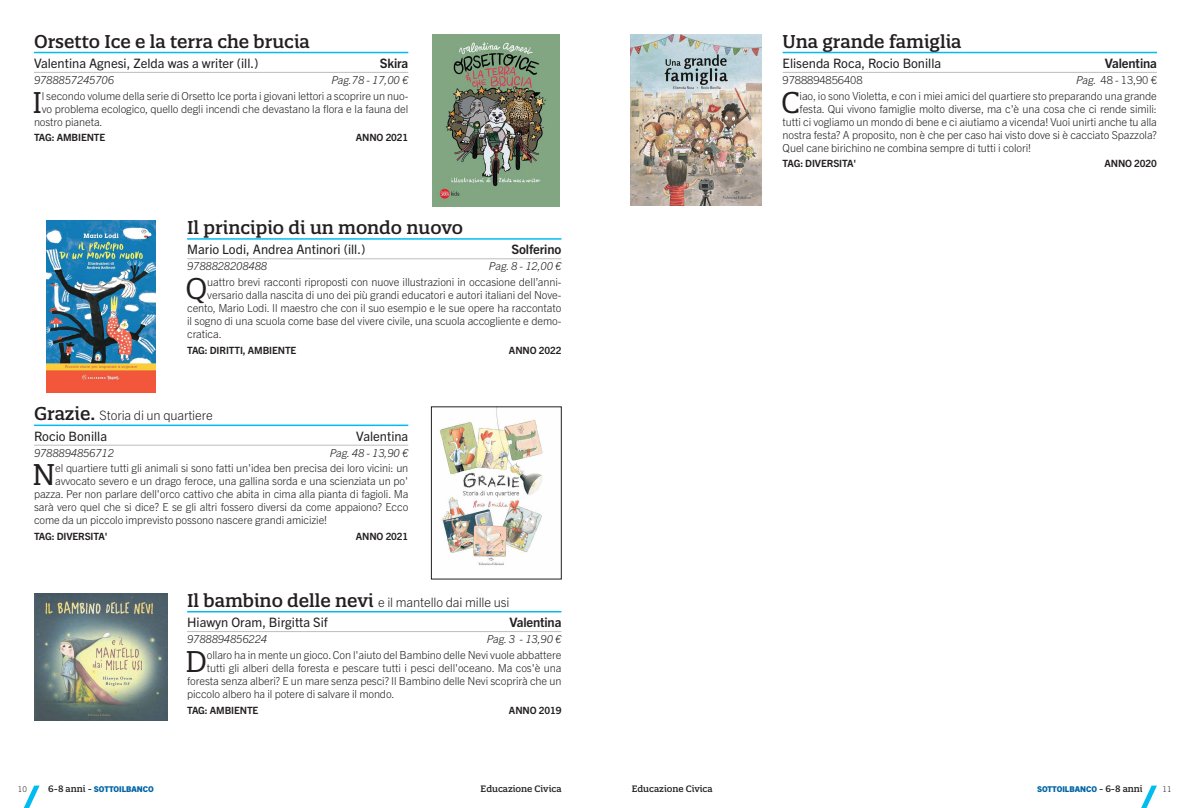
<style>
.page{position:relative;width:1191px;height:808px;background:#fff}
.page>*{position:absolute;margin:0;border:0;box-sizing:border-box;transform-origin:0 0}
.Testo_libro{font:29.1px "Quatro Slab";color:#231f20}
.Titolo_libro{font:500 18px "Quatro Slab";color:#231f20}
.Autore_libro{font:13px "Trade Gothic Next LT Pro";color:#231f20}
.Titolo_libro-2{font:300 13px "Trade Gothic Next LT Pro";letter-spacing:-.01em;color:#231f20}
.Autore_libro-2{font:700 13px "Trade Gothic Next LT Pro";letter-spacing:-.01em;color:#231f20}
.Testo_libro-2{font:300 11px "Trade Gothic Next LT Pro";letter-spacing:-.01em;color:#231f20}
.ISBN_e_prezzo{font:italic 300 11px "Trade Gothic Next LT Pro";letter-spacing:-.01em;color:#231f20}
.ISBN_e_prezzo-2{font:300 11px "Trade Gothic Next LT Pro";letter-spacing:-.01em;color:#231f20}
.tag{font:700 10px "Trade Gothic Next LT Pro";letter-spacing:-.01em;color:#231f20}
.t1{font:500 9px "Quatro Slab";color:#231f20}
.t2{font:800 8px "Trade Gothic Next LT Pro";color:#0166a5}
.t3{font:300 8px "Trade Gothic Next LT Pro";color:#231f20}
.s1{font-family:"Quatro Slab";font-weight:500;font-size:18px}
.s2{font-style:italic}
.s3{font-family:"Quatro Slab";font-weight:500;font-size:9px;color:#231f20}
</style>
<div class="page">
<svg style="left:23px;top:785px;width:17px;height:23px"></svg>
<svg style="left:1141px;top:785px;width:16px;height:23px"></svg>
<img style="left:630px;top:34px;width:131px;height:172px">
<img style="left:34px;top:593px;width:133px;height:128px">
<img style="left:440px;top:408px;width:103px;height:157px">
<div style="left:431px;top:406px;width:131px;height:173px;border:1px solid #231f20"></div>
<img style="left:46px;top:220px;width:109px;height:173px">
<img style="left:433px;top:34px;width:127px;height:172px">
<hr style="left:782px;top:52px;width:375px;height:1px;background:#00bcf1">
<hr style="left:782px;top:72px;width:375px;height:1px;background:#bcbdc0">
<hr style="left:187px;top:611px;width:374px;height:1px;background:#00bcf1">
<hr style="left:187px;top:631px;width:374px;height:1px;background:#bcbdc0">
<hr style="left:34px;top:425px;width:374px;height:1px;background:#00bcf1">
<hr style="left:34px;top:445px;width:374px;height:1px;background:#bcbdc0">
<hr style="left:187px;top:238px;width:374px;height:2px;background:#00bcf1">
<hr style="left:187px;top:258px;width:374px;height:1px;background:#bcbdc0">
<hr style="left:34px;top:52px;width:374px;height:1px;background:#00bcf1">
<hr style="left:34px;top:72px;width:374px;height:1px;background:#bcbdc0">
<p class="Titolo_libro" style="left:34px;top:30px;width:277px">Orsetto Ice e la terra che brucia</p>
<p class="Autore_libro" style="left:34px;top:54px;width:226px">Valentina Agnesi, Zelda was a writer (ill.)</p>
<p class="Autore_libro-2" style="left:380px;top:54px;width:30px">Skira</p>
<p class="ISBN_e_prezzo" style="left:34px;top:72px;width:81px">9788857245706</p>
<p class="ISBN_e_prezzo" style="left:331px;top:72px;width:78px">Pag.78 - 17,00 €</p>
<p class="Testo_libro" style="left:32px;top:84px;width:11px">I</p>
<p class="Testo_libro-2" style="left:42px;top:88px;width:368px">l secondo volume della serie di Orsetto Ice porta i giovani lettori a scoprire un nuo-</p>
<p class="Testo_libro-2" style="left:42px;top:101px;width:368px">vo problema ecologico, quello degli incendi che devastano la flora e la fauna del</p>
<p class="Testo_libro-2" style="left:34px;top:114px;width:70px">nostro pianeta.</p>
<p class="tag" style="left:34px;top:131px;width:73px">TAG: AMBIENTE</p>
<p class="tag" style="left:356px;top:131px;width:54px">ANNO 2021</p>
<p class="Titolo_libro" style="left:187px;top:216px;width:277px">Il principio di un mondo nuovo</p>
<p class="Autore_libro" style="left:187px;top:240px;width:180px">Mario Lodi, Andrea Antinori (ill.)</p>
<p class="Autore_libro-2" style="left:511px;top:240px;width:52px">Solferino</p>
<p class="ISBN_e_prezzo" style="left:187px;top:259px;width:81px">9788828208488</p>
<p class="ISBN_e_prezzo" style="left:489px;top:259px;width:74px">Pag. 8 - 12,00 €</p>
<p class="Testo_libro" style="left:186px;top:270px;width:23px">Q</p>
<p class="Testo_libro-2" style="left:207px;top:274px;width:356px">uattro brevi racconti riproposti con nuove illustrazioni in occasione dell’anni-</p>
<p class="Testo_libro-2" style="left:207px;top:287px;width:356px">versario dalla nascita di uno dei più grandi educatori e autori italiani del Nove-</p>
<p class="Testo_libro-2" style="left:187px;top:300px;width:376px">cento, Mario Lodi. Il maestro che con il suo esempio e le sue opere ha raccontato</p>
<p class="Testo_libro-2" style="left:187px;top:313px;width:376px">il sogno di una scuola come base del vivere civile, una scuola accogliente e demo-</p>
<p class="Testo_libro-2" style="left:187px;top:326px;width:36px">cratica.</p>
<p class="tag" style="left:187px;top:343px;width:111px">TAG: DIRITTI, AMBIENTE</p>
<p class="tag" style="left:509px;top:343px;width:54px">ANNO 2022</p>
<p class="Titolo_libro-2" style="left:34px;top:406px;width:180px"><span class="s1">Grazie.</span> Storia di un quartiere</p>
<p class="Autore_libro" style="left:34px;top:427px;width:75px">Rocio Bonilla</p>
<p class="Autore_libro" style="left:356px;top:427px;width:54px">Valentina</p>
<p class="ISBN_e_prezzo" style="left:34px;top:445px;width:81px">9788894856712</p>
<p class="ISBN_e_prezzo" style="left:330px;top:445px;width:80px">Pag. 48 - 13,90 €</p>
<p class="Testo_libro" style="left:32px;top:457px;width:24px">N</p>
<p class="Testo_libro-2" style="left:55px;top:461px;width:355px">el quartiere tutti gli animali si sono fatti un'idea ben precisa dei loro vicini: un</p>
<p class="Testo_libro-2" style="left:55px;top:474px;width:354px">avvocato severo e un drago feroce, una gallina sorda e una scienziata un po'</p>
<p class="Testo_libro-2" style="left:34px;top:487px;width:376px">pazza. Per non parlare dell'orco cattivo che abita in cima alla pianta di fagioli. Ma</p>
<p class="Testo_libro-2" style="left:34px;top:500px;width:376px">sarà vero quel che si dice? E se gli altri fossero diversi da come appaiono? Ecco</p>
<p class="Testo_libro-2" style="left:34px;top:513px;width:295px">come da un piccolo imprevisto possono nascere grandi amicizie!</p>
<p class="tag" style="left:34px;top:530px;width:75px">TAG: DIVERSITA'</p>
<p class="tag" style="left:356px;top:530px;width:54px">ANNO 2021</p>
<p class="Titolo_libro-2" style="left:187px;top:593px;width:324px"><span class="s1">Il bambino delle nevi</span> e il mantello dai mille usi</p>
<p class="Autore_libro" style="left:187px;top:613px;width:142px">Hiawyn Oram, Birgitta Sif</p>
<p class="Autore_libro-2" style="left:509px;top:613px;width:54px">Valentina</p>
<p class="ISBN_e_prezzo" style="left:187px;top:631px;width:81px">9788894856224</p>
<p class="ISBN_e_prezzo" style="left:486px;top:631px;width:76px">Pag. 3 - 13,90 €</p>
<p class="Testo_libro" style="left:186px;top:643px;width:23px">D</p>
<p class="Testo_libro-2" style="left:207px;top:647px;width:356px">ollaro ha in mente un gioco. Con l'aiuto del Bambino delle Nevi vuole abbattere</p>
<p class="Testo_libro-2" style="left:207px;top:660px;width:356px">tutti gli alberi della foresta e pescare tutti i pesci dell'oceano. Ma cos'è una</p>
<p class="Testo_libro-2" style="left:187px;top:673px;width:376px">foresta senza alberi? E un mare senza pesci? Il Bambino delle Nevi scoprirà che un</p>
<p class="Testo_libro-2" style="left:187px;top:686px;width:209px">piccolo albero ha il potere di salvare il mondo.</p>
<p class="tag" style="left:187px;top:703px;width:73px">TAG: AMBIENTE</p>
<p class="tag" style="left:509px;top:703px;width:54px">ANNO 2019</p>
<p class="Titolo_libro" style="left:782px;top:30px;width:180px">Una grande famiglia</p>
<p class="Autore_libro" style="left:782px;top:54px;width:160px">Elisenda Roca, Rocio Bonilla</p>
<p class="Autore_libro-2" style="left:1104px;top:54px;width:54px">Valentina</p>
<p class="ISBN_e_prezzo-2" style="left:782px;top:72px;width:81px">9788894856408</p>
<p class="ISBN_e_prezzo-2" style="left:1076px;top:72px;width:82px"><span class="s2">Pag.</span> 48 <span class="s2">-</span> 13,90 €</p>
<p class="Testo_libro" style="left:781px;top:84px;width:20px">C</p>
<p class="Testo_libro-2" style="left:799px;top:88px;width:359px">iao, io sono Violetta, e con i miei amici del quartiere sto preparando una grande</p>
<p class="Testo_libro-2" style="left:799px;top:101px;width:359px">festa. Qui vivono famiglie molto diverse, ma c'è una cosa che ci rende simili:</p>
<p class="Testo_libro-2" style="left:782px;top:114px;width:376px">tutti ci vogliamo un mondo di bene e ci aiutiamo a vicenda! Vuoi unirti anche tu alla</p>
<p class="Testo_libro-2" style="left:782px;top:127px;width:376px">nostra festa? A proposito, non è che per caso hai visto dove si è cacciato Spazzola?</p>
<p class="Testo_libro-2" style="left:782px;top:140px;width:250px">Quel cane birichino ne combina sempre di tutti i colori!</p>
<p class="tag" style="left:782px;top:157px;width:75px">TAG: DIVERSITA'</p>
<p class="tag" style="left:1104px;top:157px;width:54px">ANNO 2020</p>
<p class="t3" style="left:18px;top:784px;width:11px">10</p>
<p class="t2" style="left:48px;top:784px;width:107px"><span class="s3">6-8 anni -</span> SOTTOILBANCO</p>
<p class="t1" style="left:480px;top:783px;width:82px">Educazione Civica</p>
<p class="t1" style="left:632px;top:783px;width:82px">Educazione Civica</p>
<p class="t2" style="left:1037px;top:784px;width:107px">SOTTOILBANCO <span class="s3">- 6-8 anni</span></p>
<p class="t3" style="left:1162px;top:784px;width:11px">11</p>
</div>
